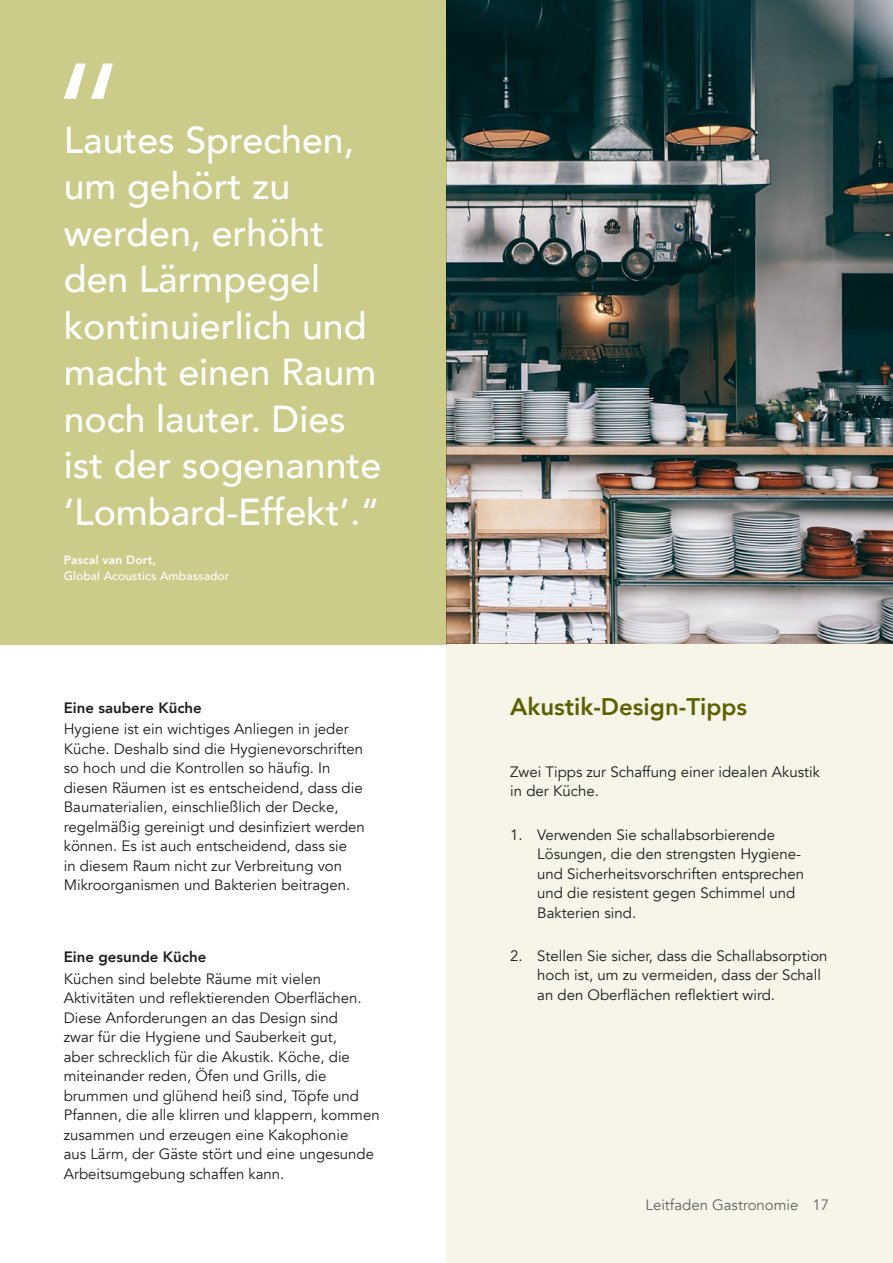
<style>
.page{position:relative;width:893px;height:1263px;background:#fff}
.page>*{position:absolute;margin:0;border:0;box-sizing:border-box;transform-origin:0 0}
.t1{font:500 37.5px/46.5px "Avenir";color:#fff}
.t2{font:800 24px "Avenir";color:#5d6101}
.t3{font:15px/19.5px "Avenir";color:#1d1d1b}
.t4{font:800 15px "Avenir";color:#1d1d1b}
.t5{font:15px "Avenir";color:#646463}
.t6{font:500 12px "Avenir";letter-spacing:.01em;color:#fff}
.t7{font:800 12px "Avenir";letter-spacing:.01em;color:#fff}
</style>
<div class="page">
<img style="left:446px;top:0;width:447px;height:644px">
<div style="left:0;top:0;width:446px;height:644px;background:#cbcb8a"></div>
<div style="left:446px;top:644px;width:447px;height:619px;background:#f6f5e8"></div>
<svg style="left:64px;top:64px;width:49px;height:35px"></svg>
<h1 class="t1" style="left:64px;top:115px;width:319px">Lautes Sprechen, um gehört zu werden, erhöht den Lärmpegel kontinuierlich und macht einen Raum noch lauter. Dies ist der sogenannte ‘Lombard-Effekt’.“</h1>
<p class="t7" style="left:64px;top:551px;width:94px">Pascal van Dort,</p>
<p class="t6" style="left:64px;top:565px;width:167px">Global Acoustics Ambassador</p>
<p class="t4" style="left:64px;top:696px;width:140px">Eine saubere Küche</p>
<p class="t3" style="left:64px;top:720px;width:303px">Hygiene ist ein wichtiges Anliegen in jeder Küche. Deshalb sind die Hygienevorschriften so hoch und die Kontrollen so häufig. In diesen Räumen ist es entscheidend, dass die Baumaterialien, einschließlich der Decke, regelmäßig gereinigt und desinfiziert werden können. Es ist auch entscheidend, dass sie<br>in diesem Raum nicht zur Verbreitung von Mikroorganismen und Bakterien beitragen.</p>
<p class="t4" style="left:64px;top:945px;width:144px">Eine gesunde Küche</p>
<p class="t3" style="left:64px;top:969px;width:317px">Küchen sind belebte Räume mit vielen Aktivitäten und reflektierenden Oberflächen.<br>Diese Anforderungen an das Design sind<br>zwar für die Hygiene und Sauberkeit gut,<br>aber schrecklich für die Akustik. Köche, die miteinander reden, Öfen und Grills, die brummen und glühend heiß sind, Töpfe und Pfannen, die alle klirren und klappern, kommen zusammen und erzeugen eine Kakophonie<br>aus Lärm, der Gäste stört und eine ungesunde Arbeitsumgebung schaffen kann.</p>
<h2 class="t2" style="left:510px;top:688px;width:238px">Akustik-Design-Tipps</h2>
<p class="t3" style="left:510px;top:762px;width:311px">Zwei Tipps zur Schaffung einer idealen Akustik in der Küche.</p>
<p class="t3" style="left:537px;top:825px;width:268px;text-indent:-27px">1. Verwenden Sie schallabsorbierende Lösungen, die den strengsten Hygiene&shy;und Sicherheitsvorschriften entsprechen und die resistent gegen Schimmel und Bakterien sind.</p>
<p class="t3" style="left:537px;top:946px;width:292px;text-indent:-27px">2. Stellen Sie sicher, dass die Schallabsorption hoch ist, um zu vermeiden, dass der Schall an den Oberflächen reflektiert wird.</p>
<p class="t5" style="left:645px;top:1196px;width:155px">Leitfaden Gastronomie</p>
<p class="t5" style="left:812px;top:1196px;width:18px">17</p>
</div>
